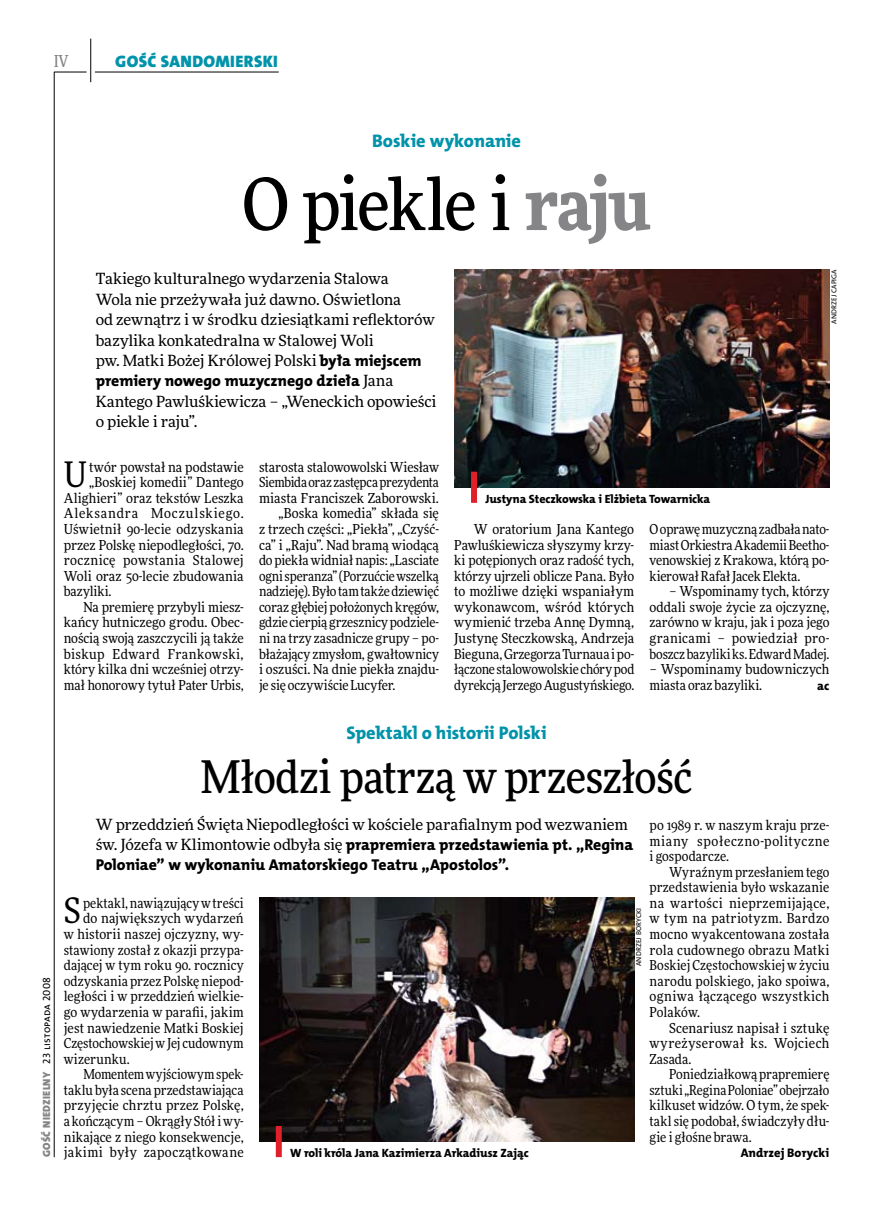
<style>
.page{position:relative;width:872px;height:1221px;background:#fff}
.page>*{position:absolute;margin:0;border:0;box-sizing:border-box;transform-origin:0 0}
.t1{font:500 72px "Freeday Narrow";letter-spacing:-.03em;color:#000}
.t2{font:500 45px "Freeday Narrow";letter-spacing:-.015em;color:#000}
.t3{font:35.25px "Freeday Narrow News";color:#000}
.t4{font:18.3px "The Mix HP8 Ex Bld";letter-spacing:-.005em;color:#0093aa}
.t5{font:16.65px "The Mix HP9 Blk";letter-spacing:.02em;color:#0093aa}
.t6{font:500 16.5px "Freeday Narrow";color:#858486;scale:.9 1}
.t7{font:15.75px/20.4px "The Mix HP8 Ex Bld";color:#000}
.t8{font:15.45px/20.4px "Freeday News";letter-spacing:-.01em;color:#000}
.t9{font:13.8px/15.6px "Freeday Narrow News";color:#000;text-align:justify}
.t10{font:13.8px "Freeday Narrow News";letter-spacing:.03em;color:#000}
.t11{font:13.8px "Freeday Narrow News";letter-spacing:.02em;color:#000}
.t12{font:13.8px "Freeday Narrow News";letter-spacing:.025em;color:#000}
.t13{font:13.8px "Freeday Narrow News";letter-spacing:.06em;color:#000}
.t14{font:12.45px "The Mix HP8 Ex Bld";color:#000}
.t15{font:12px "The Mix HP8 Ex Bld";letter-spacing:-.005em;color:#000}
.t16{font:10.5px "The Mix HP5 Plain";letter-spacing:.015em;color:#000}
.t17{font:7.2px "The Mix HP5 Plain";letter-spacing:.015em;color:#000}
.s1{font-weight:900;color:#858486}
.s2{font-family:"The Mix HP8 Ex Bld";font-size:15.75px}
.s3{font-family:"Freeday News";font-size:15.45px}
.s4{font-family:"The Mix HP9 Blk";color:#858486}
</style>
<div class="page">
<hr style="left:54px;top:72px;width:1px;height:1085px;background:#000">
<hr style="left:90px;top:39px;width:1px;height:43px;background:#000">
<hr style="left:54px;top:72px;width:33px;height:1px;background:#000">
<hr style="left:95px;top:72px;width:184px;height:1px;background:#000">
<img style="left:454px;top:269px;width:375px;height:218px">
<img style="left:259px;top:897px;width:375px;height:244px">
<div style="left:471px;top:471px;width:6px;height:32px;background:#df1f2a"></div>
<div style="left:276px;top:1125px;width:6px;height:31px;background:#df1f2a"></div>
<p class="t6" style="left:54px;top:50px;width:17px">IV</p>
<p class="t5" style="left:115px;top:50px;width:164px">GOŚĆ SANDOMIERSKI</p>
<h3 class="t4" style="left:372px;top:129px;width:150px">Boskie wykonanie</h3>
<h1 class="t1" style="left:242px;top:159px;width:410px">O piekle i <span class="s1">raju</span></h1>
<p class="t8" style="left:96px;top:268px;width:341px">Takiego kulturalnego wydarzenia Stalowa<br>Wola nie przeżywała już dawno. Oświetlona<br>od zewnątrz i w środku dziesiątkami reflektorów bazylika konkatedralna w Stalowej Woli<br>pw. Matki Bożej Królowej Polski <span class="s2">była miejscem</span></p>
<p class="t7" style="left:96px;top:371px;width:299px">premiery nowego muzycznego dzieła <span class="s3">Jana</span></p>
<p class="t8" style="left:96px;top:391px;width:342px">Kantego Pawluśkiewicza – „Weneckich opowieści o piekle i raju”.</p>
<p class="t17" style="left:829px;top:324px;width:56px;rotate:-90deg">Andrzej Capiga</p>
<h3 class="t3" style="left:64px;top:453px;width:25px">U</h3>
<p class="t9" style="left:89px;top:459px;width:156px">twór powstał na podstawie</p>
<p class="t9" style="left:89px;top:474px;width:156px">„Boskiej komedii” Dantego</p>
<p class="t9" style="left:64px;top:490px;width:181px">Alighieri” oraz tekstów Leszka</p>
<p class="t13" style="left:64px;top:505px;width:181px">Aleksandra Moczulskiego.</p>
<p class="t11" style="left:64px;top:520px;width:181px">Uświetnił 90-lecie odzyskania</p>
<p class="t9" style="left:64px;top:536px;width:181px">przez Polskę niepodległości, 70.</p>
<p class="t12" style="left:64px;top:551px;width:181px">rocznicę powstania Stalowej</p>
<p class="t9" style="left:64px;top:568px;width:181px">Woli oraz 50-lecie zbudowania</p>
<p class="t9" style="left:64px;top:583px;width:49px">bazyliki.</p>
<p class="t9" style="left:83px;top:599px;width:162px">Na premierę przybyli miesz-</p>
<p class="t9" style="left:64px;top:614px;width:181px">kańcy hutniczego grodu. Obec-</p>
<p class="t9" style="left:64px;top:630px;width:181px">nością swoją zaszczycili ją także</p>
<p class="t10" style="left:64px;top:645px;width:181px">biskup Edward Frankowski,</p>
<p class="t9" style="left:64px;top:661px;width:181px">który kilka dni wcześniej otrzy-</p>
<p class="t9" style="left:64px;top:677px;width:181px">mał honorowy tytuł Pater Urbis,</p>
<p class="t9" style="left:259px;top:459px;width:181px">starosta stalowowolski Wiesław</p>
<p class="t9" style="left:259px;top:474px;width:181px">Siembida oraz zastępca prezydenta</p>
<p class="t9" style="left:259px;top:490px;width:181px">miasta Franciszek Zaborowski.</p>
<p class="t9" style="left:279px;top:505px;width:162px">„Boska komedia” składa się</p>
<p class="t9" style="left:259px;top:521px;width:181px">z trzech części: „Piekła”, „Czyść-</p>
<p class="t9" style="left:259px;top:536px;width:181px">ca” i „Raju”. Nad bramą wiodącą</p>
<p class="t9" style="left:259px;top:552px;width:181px">do piekła widniał napis: „Lasciate</p>
<p class="t9" style="left:259px;top:568px;width:181px">ogni speranza” (Porzućcie wszelką</p>
<p class="t9" style="left:259px;top:583px;width:181px">nadzieję). Było tam także dziewięć</p>
<p class="t9" style="left:259px;top:599px;width:181px">coraz głębiej położonych kręgów,</p>
<p class="t9" style="left:259px;top:614px;width:181px">gdzie cierpią grzesznicy podziele-</p>
<p class="t9" style="left:259px;top:630px;width:181px">ni na trzy zasadnicze grupy – po-</p>
<p class="t9" style="left:259px;top:645px;width:181px">błażający zmysłom, gwałtownicy</p>
<p class="t9" style="left:259px;top:661px;width:181px">i oszuści. Na dnie piekła znajdu-</p>
<p class="t9" style="left:259px;top:677px;width:138px">je się oczywiście Lucyfer.</p>
<p class="t15" style="left:485px;top:491px;width:226px">Justyna Steczkowska i Elżbieta Towarnicka</p>
<p class="t9" style="left:454px;top:521px;width:181px;text-indent:20px">W oratorium Jana Kantego Pawluśkiewicza słyszymy krzy&shy;ki potępionych oraz radość tych, którzy ujrzeli oblicze Pana. Było to możliwe dzięki wspaniałym wykonawcom, wśród których wymienić trzeba Annę Dymną, Justynę Steczkowską, Andrzeja Bieguna, Grzegorza Turnaua ipo&shy;łączone stalowowolskie chóry pod dyrekcją Jerzego Augustyńskiego.</p>
<p class="t9" style="left:649px;top:521px;width:181px">Ooprawę muzyczną zadbała nato&shy;miast Orkiestra Akademii Beetho&shy;venowskiej z Krakowa, którą po&shy;kierował Rafał Jacek Elekta.</p>
<p class="t9" style="left:649px;top:583px;width:181px;text-indent:20px">– Wspominamy tych, którzy oddali swoje życie za ojczyznę, zarówno w kraju, jak i poza jego granicami – powiedział pro&shy;boszcz bazyliki ks.Edward Madej.</p>
<p class="t9" style="left:649px;top:661px;width:181px">– Wspominamy budowniczych miasta oraz bazyliki.</p>
<p class="t14" style="left:817px;top:677px;width:14px">ac</p>
<p class="t16" style="left:40px;top:1156px;width:181px;rotate:-90deg"><span class="s4">GOŚĆ NIEDZIELNY</span> 23 listopada 2008</p>
<h3 class="t4" style="left:346px;top:720px;width:201px">Spektakl o historii Polski</h3>
<h2 class="t2" style="left:201px;top:749px;width:493px">Młodzi patrzą w przeszłość</h2>
<p class="t8" style="left:96px;top:813px;width:533px">W przeddzień Święta Niepodległości w kościele parafialnym pod wezwaniem</p>
<p class="t7" style="left:96px;top:834px;width:539px"><span class="s3">św. Józefa w Klimontowie odbyła się</span> prapremiera przedstawienia pt. „Regina<br>Poloniae” w wykonaniu Amatorskiego Teatru „Apostolos”.</p>
<h3 class="t3" style="left:64px;top:889px;width:19px">S</h3>
<p class="t9" style="left:83px;top:895px;width:162px">pektakl, nawiązujący wtreści</p>
<p class="t9" style="left:83px;top:910px;width:162px">do największych wydarzeń</p>
<p class="t9" style="left:64px;top:926px;width:181px">w historii naszej ojczyzny, wy-</p>
<p class="t9" style="left:64px;top:941px;width:181px">stawiony został z okazji przypa-</p>
<p class="t9" style="left:64px;top:957px;width:181px">dającej w tym roku 90. rocznicy</p>
<p class="t9" style="left:64px;top:972px;width:181px">odzyskania przez Polskę niepod-</p>
<p class="t9" style="left:64px;top:988px;width:181px">ległości i w przeddzień wielkie-</p>
<p class="t9" style="left:64px;top:1004px;width:181px">go wydarzenia w parafii, jakim</p>
<p class="t9" style="left:64px;top:1019px;width:181px">jest nawiedzenie Matki Boskiej</p>
<p class="t9" style="left:64px;top:1035px;width:181px">Częstochowskiej wJej cudownym</p>
<p class="t9" style="left:64px;top:1050px;width:67px">wizerunku.</p>
<p class="t9" style="left:83px;top:1066px;width:162px">Momentem wyjściowym spek-</p>
<p class="t9" style="left:64px;top:1081px;width:181px">taklu była scena przedstawiająca</p>
<p class="t9" style="left:64px;top:1097px;width:181px">przyjęcie chrztu przez Polskę,</p>
<p class="t9" style="left:64px;top:1112px;width:181px">a kończącym – Okrągły Stół i wy-</p>
<p class="t9" style="left:64px;top:1128px;width:181px">nikające z niego konsekwencje,</p>
<p class="t10" style="left:64px;top:1143px;width:181px">jakimi były zapoczątkowane</p>
<p class="t15" style="left:290px;top:1145px;width:240px">W roli króla Jana Kazimierza Arkadiusz Zając</p>
<p class="t17" style="left:634px;top:966px;width:58px;rotate:-90deg">Andrzej Borycki</p>
<p class="t9" style="left:649px;top:817px;width:181px">po 1989 r. w naszym kraju prze&shy;miany społeczno-polityczne i gospodarcze.</p>
<p class="t9" style="left:649px;top:863px;width:181px;text-indent:20px">Wyraźnym przesłaniem tego przedstawienia było wskazanie na wartości nieprzemijające, w tym na patriotyzm. Bardzo mocno wyakcentowana została rola cudownego obrazu Matki Boskiej Częstochowskiej w życiu narodu polskiego, jako spoiwa, ogniwa łączącego wszystkich Polaków.</p>
<p class="t9" style="left:649px;top:1019px;width:181px;text-indent:20px">Scenariusz napisał i sztukę wyreżyserował ks. Wojciech Zasada.</p>
<p class="t9" style="left:649px;top:1066px;width:181px;text-indent:20px">Poniedziałkową prapremierę sztuki „Regina Poloniae” obejrzało kilkuset widzów. O tym, że spek&shy;taklsię podobał, świadczyły dłu&shy;gie i głośne brawa.</p>
<p class="t14" style="left:740px;top:1144px;width:90px">Andrzej Borycki</p>
</div>
